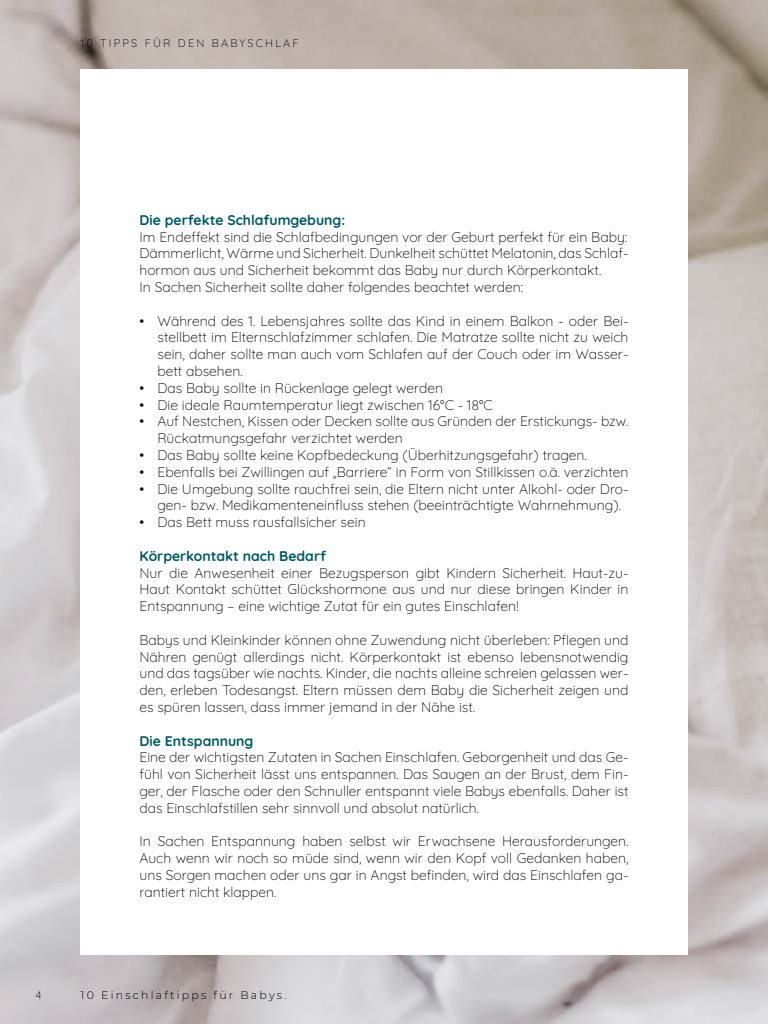
<style>
.page{position:relative;width:768px;height:1024px;background:#fff}
.page>*{position:absolute;margin:0;border:0;box-sizing:border-box;transform-origin:0 0}
.t1{font:300 14px/16.8px "Quicksand";color:#000;text-align:justify}
.t2{font:300 14px "Quicksand";color:#005963}
.t3{font:300 11px "Montserrat";letter-spacing:.2em;color:#000}
.t4{font:300 11px "Quicksand";color:#000}
</style>
<div class="page">
<img style="left:0;top:0;width:768px;height:1024px">
<div style="left:80px;top:69px;width:608px;height:886px;background:#fff"></div>
<p class="t4" style="left:81px;top:35px;width:37px">10 Tipps</p>
<p class="t4" style="left:145px;top:35px;width:10px">für</p>
<p class="t4" style="left:178px;top:35px;width:10px">den</p>
<p class="t4" style="left:212px;top:35px;width:19px">Babyschlaf</p>
<p class="t2" style="left:140px;top:209px;width:207px">Die perfekte Schlafumgebung:</p>
<p class="t1" style="left:140px;top:227px;width:491px;text-align:left">Im Endeffekt sind die Schlafbedingungen vor der Geburt perfekt für ein Baby:<br>Dämmerlicht, Wärme und Sicherheit. Dunkelheit schüttet Melatonin, das Schlaf&shy;hormon aus und Sicherheit bekommt das Baby nur durch Körperkontakt.<br>In Sachen Sicherheit sollte daher folgendes beachtet werden:</p>
<p class="t1" style="left:158px;top:311px;width:473px;text-indent:-18px">• Während des 1. Lebensjahres sollte das Kind in einem Balkon - oder Bei&shy;stellbett im Elternschlafzimmer schlafen. Die Matratze sollte nicht zu weich sein, daher sollte man auch vom Schlafen auf der Couch oder im Wasser&shy;bett absehen.</p>
<p class="t1" style="left:140px;top:378px;width:305px">• Das Baby sollte in Rückenlage gelegt werden</p>
<p class="t1" style="left:140px;top:395px;width:355px">• Die ideale Raumtemperatur liegt zwischen 16°C - 18°C</p>
<p class="t1" style="left:158px;top:412px;width:473px;text-indent:-18px">• Auf Nestchen, Kissen oder Decken sollte aus Gründen der Erstickungs- bzw.<br>Rückatmungsgefahr verzichtet werden</p>
<p class="t1" style="left:140px;top:445px;width:449px">• Das Baby sollte keine Kopfbedeckung (Überhitzungsgefahr) tragen.</p>
<p class="t1" style="left:140px;top:462px;width:491px">• Ebenfalls bei Zwillingen auf „Barriere“ in Form von Stillkissen o.ä. verzichten</p>
<p class="t1" style="left:158px;top:479px;width:473px;text-indent:-18px">• Die Umgebung sollte rauchfrei sein, die Eltern nicht unter Alkohl- oder Dro&shy;gen- bzw. Medikamenteneinfluss stehen (beeinträchtigte Wahrnehmung).</p>
<p class="t1" style="left:140px;top:512px;width:228px">• Das Bett muss rausfallsicher sein</p>
<p class="t2" style="left:140px;top:545px;width:188px">Körperkontakt nach Bedarf</p>
<p class="t1" style="left:140px;top:563px;width:491px">Nur die Anwesenheit einer Bezugsperson gibt Kindern Sicherheit. Haut-zu-Haut Kontakt schüttet Glückshormone aus und nur diese bringen Kinder in Entspannung – eine wichtige Zutat für ein gutes Einschlafen!</p>
<p class="t1" style="left:140px;top:630px;width:491px">Babys und Kleinkinder können ohne Zuwendung nicht überleben: Pflegen und Nähren genügt allerdings nicht. Körperkontakt ist ebenso lebensnotwendig und das tagsüber wie nachts. Kinder, die nachts alleine schreien gelassen wer&shy;den, erleben Todesangst. Eltern müssen dem Baby die Sicherheit zeigen und es spüren lassen, dass immer jemand in der Nähe ist.</p>
<p class="t2" style="left:140px;top:730px;width:116px">Die Entspannung</p>
<p class="t1" style="left:140px;top:748px;width:491px">Eine der wichtigsten Zutaten in Sachen Einschlafen. Geborgenheit und das Ge&shy;fühl von Sicherheit lässt uns entspannen. Das Saugen an der Brust, dem Fin&shy;ger, der Flasche oder den Schnuller entspannt viele Babys ebenfalls. Daher ist das Einschlafstillen sehr sinnvoll und absolut natürlich.</p>
<p class="t1" style="left:140px;top:832px;width:491px">In Sachen Entspannung haben selbst wir Erwachsene Herausforderungen.<br>Auch wenn wir noch so müde sind, wenn wir den Kopf voll Gedanken haben, uns Sorgen machen oder uns gar in Angst befinden, wird das Einschlafen ga&shy;rantiert nicht klappen.</p>
<p class="t4" style="left:36px;top:987px;width:7px">4</p>
<p class="t3" style="left:81px;top:987px;width:207px">10 Einschlaftipps für Babys.</p>
</div>
